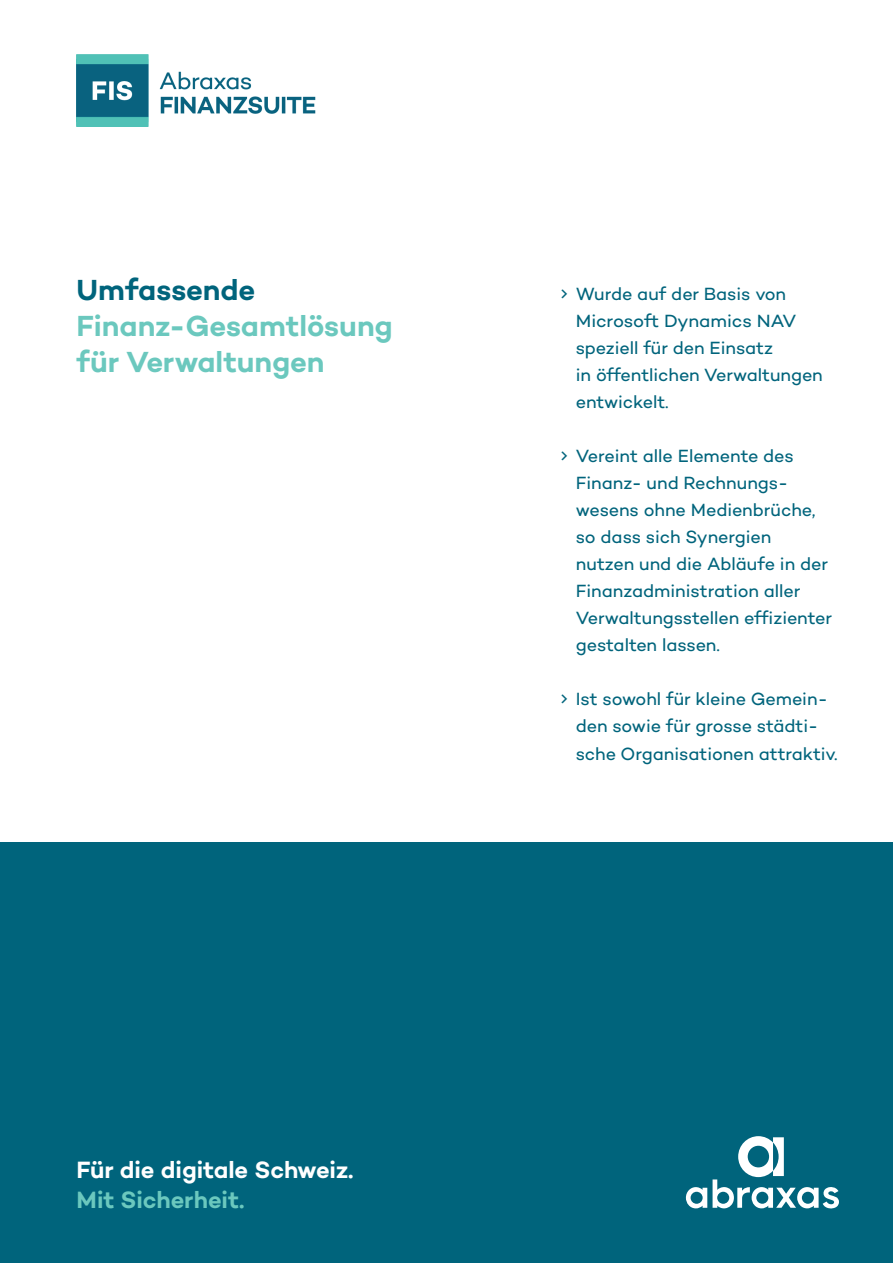
<style>
.page{position:relative;width:893px;height:1263px;background:#fff}
.page>*{position:absolute;margin:0;border:0;box-sizing:border-box;transform-origin:0 0}
.t1{font:600 29.55px/36px "Campton";color:#6bc8be}
.t2{font:600 29.55px "Campton";letter-spacing:-.005em;color:#00647c}
.t3{font:600 24px "Campton";letter-spacing:-.005em;color:#fff}
.t4{font:600 24px "Campton";letter-spacing:-.005em;color:#6bc8be}
.t5{font:18px/27px "Campton";letter-spacing:-.005em;color:#00647c}
</style>
<div class="page">
<div style="left:0;top:842px;width:893px;height:421px;background:#00647c"></div>
<svg style="left:686px;top:1187px;width:21px;height:21px"></svg>
<svg style="left:713px;top:1136px;width:126px;height:73px"></svg>
<img style="left:77px;top:54px;width:239px;height:72px">
<h1 class="t2" style="left:77px;top:272px;width:180px">Umfassende</h1>
<h1 class="t1" style="left:77px;top:308px;width:318px">Finanz-Gesamtlösung für Verwaltungen</h1>
<h2 class="t3" style="left:77px;top:1155px;width:278px">Für die digitale Schweiz.</h2>
<h2 class="t4" style="left:77px;top:1185px;width:169px">Mit Sicherheit.</h2>
<p class="t5" style="left:576px;top:280px;width:249px;text-indent:-16px">↑ Wurde auf der Basis von<br>Microsoft Dynamics NAV speziell für den Einsatz<br>in öffentlichen Verwaltungen entwickelt.</p>
<p class="t5" style="left:576px;top:442px;width:258px;text-indent:-17px">↑ Vereint alle Elemente des<br>Finanz- und Rechnungs&shy;wesens ohne Medienbrüche, so dass sich Synergien nutzen und die Abläufe in der<br>Finanzadministration aller<br>Verwaltungsstellen effizienter gestalten lassen.</p>
<p class="t5" style="left:576px;top:685px;width:263px;text-indent:-17px">↑ Ist sowohl für kleine Gemein&shy;den sowie für grosse städti&shy;sche Organisationen attraktiv.</p>
</div>
